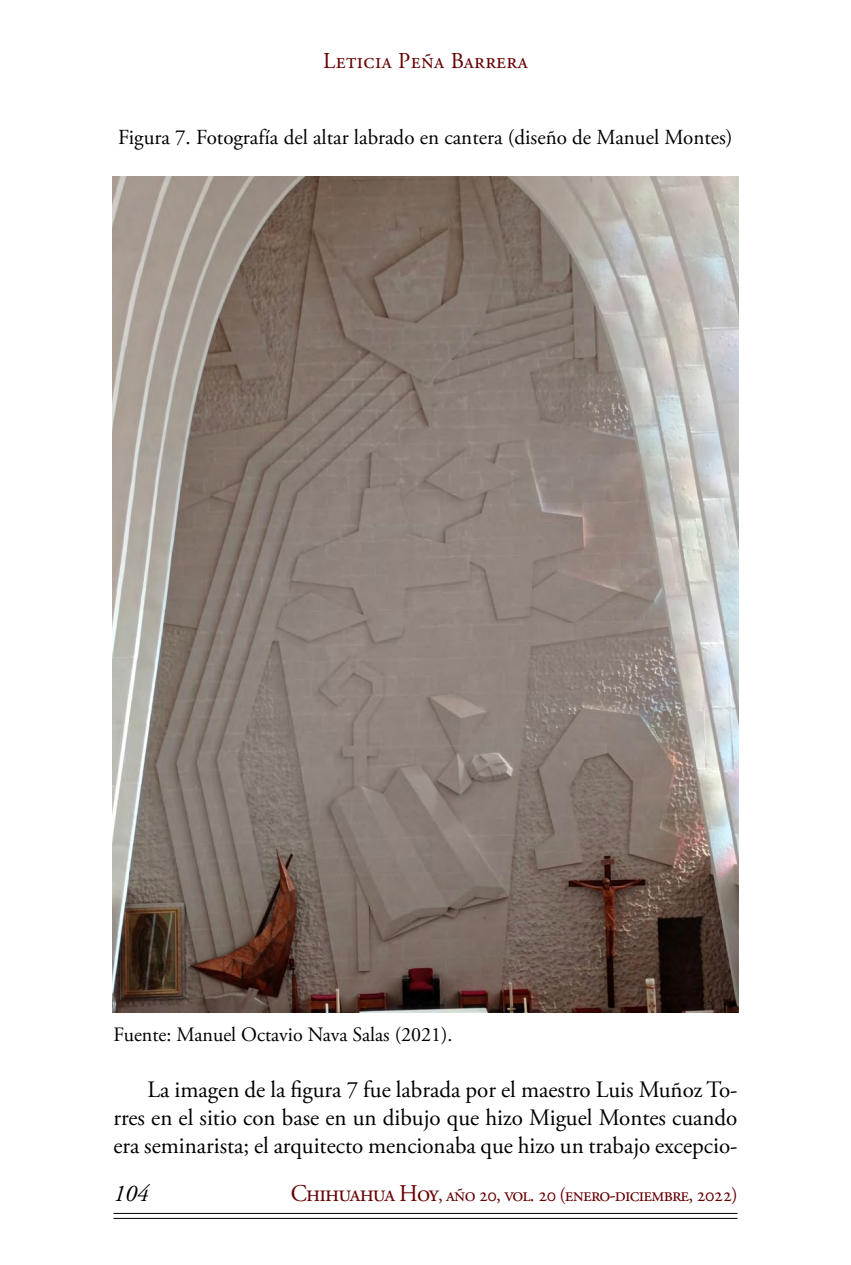
<style>
.page{position:relative;width:851px;height:1265px;background:#fff}
.page>*{position:absolute;margin:0;border:0;box-sizing:border-box;transform-origin:0 0}
.t1{font:italic 24px "Adobe Garamond Pro";color:#000}
.t2{font:23.4px/28px "Adobe Garamond Pro";color:#000;text-align:justify}
.t3{font:22.6px "Adobe Garamond Pro";letter-spacing:.02em;color:#660002}
.t4{font:21.4px "Adobe Garamond Pro";letter-spacing:-.02em;color:#000}
.t5{font:20.4px "Adobe Garamond Pro";letter-spacing:-.01em;color:#000}
.t6{font:19.8px "Adobe Garamond Pro";letter-spacing:-.04em;color:#660002}
.s1{font-size:24px}
</style>
<div class="page">
<hr style="left:113px;top:1212px;width:624px;height:1px;background:#000">
<hr style="left:113px;top:1217px;width:624px;height:1px;background:#000">
<img style="left:113px;top:177px;width:625px;height:835px">
<p class="t3" style="left:323px;top:47px;width:206px">Leticia Peña Barrera</p>
<p class="t4" style="left:118px;top:124px;width:615px">Figura 7. Fotografía del altar labrado en cantera (diseño de Manuel Montes)</p>
<p class="t5" style="left:113px;top:1021px;width:340px">Fuente: Manuel Octavio Nava Salas (2021).</p>
<p class="t2" style="left:113px;top:1075px;width:625px;text-indent:34px">La imagen de la figura 7 fue labrada por el maestro Luis Muñoz To&shy;rres en el sitio con base en un dibujo que hizo Miguel Montes cuando era seminarista; el arquitecto mencionaba que hizo un trabajo excepcio-</p>
<p class="t1" style="left:113px;top:1178px;width:36px">104</p>
<p class="t6" style="left:291px;top:1182px;width:448px"><span class="s1">Chihuahua Hoy</span>, año 20, vol. 20 (enero-diciembre, 2022)</p>
</div>
